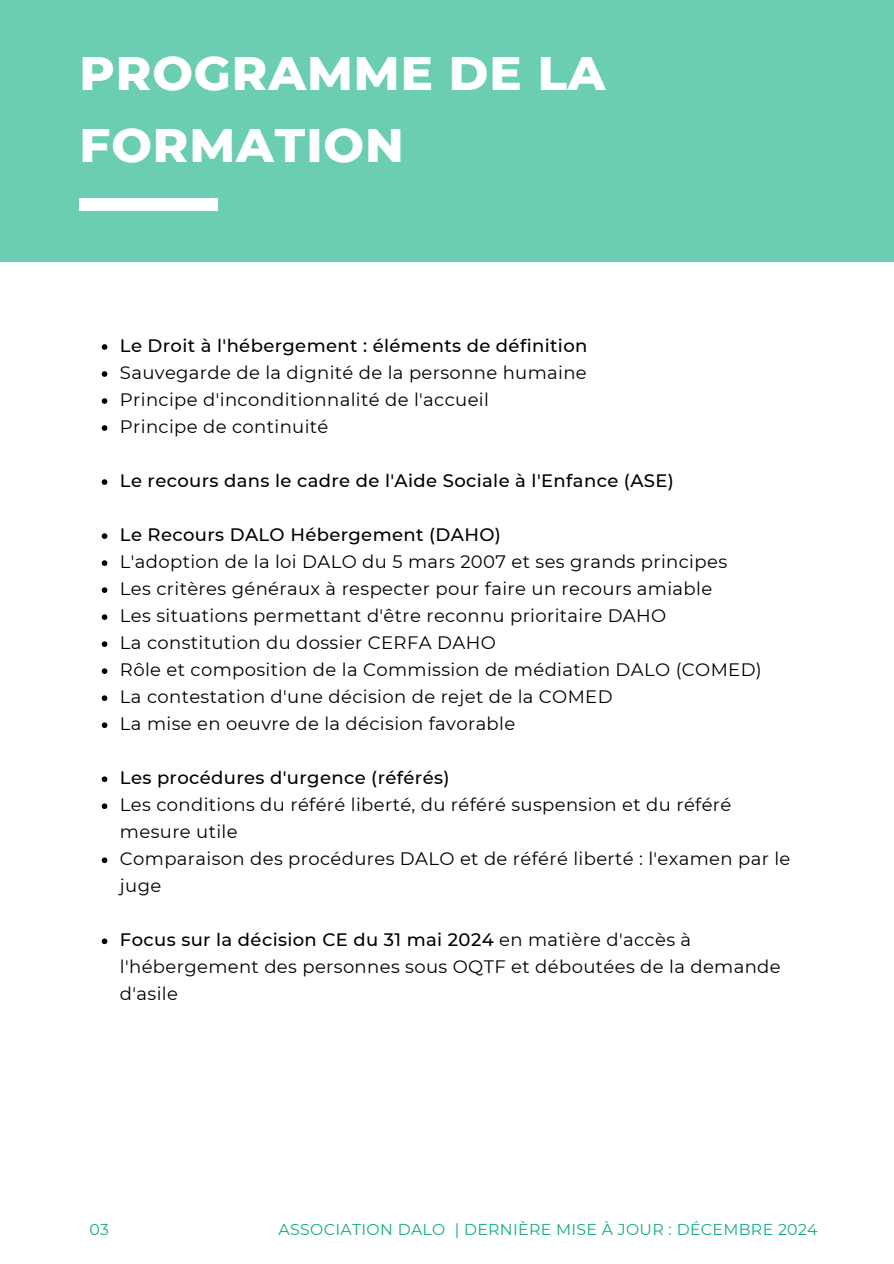
<style>
.page{position:relative;width:894px;height:1264px;background:#fff}
.page>*{position:absolute;margin:0;border:0;box-sizing:border-box;transform-origin:0 0}
.t1{font:800 48px/72px "Montserrat";letter-spacing:.02em;color:#fff}
.t2{font:18px/27px "Montserrat";letter-spacing:.02em;color:#000}
.t3{font:500 18px "Montserrat";letter-spacing:.02em;color:#000}
.t4{font:15.75px "Montserrat";letter-spacing:.02em;color:#13ad87}
.s1{font-weight:500}
</style>
<div class="page">
<div style="left:0;top:0;width:893px;height:261px;background:#6bcdb2"></div>
<div style="left:79px;top:198px;width:139px;height:12px;background:#fff"></div>
<svg style="left:102px;top:344px;width:5px;height:6px"></svg>
<svg style="left:102px;top:371px;width:5px;height:6px"></svg>
<svg style="left:102px;top:398px;width:5px;height:6px"></svg>
<svg style="left:102px;top:425px;width:5px;height:6px"></svg>
<svg style="left:102px;top:479px;width:5px;height:6px"></svg>
<svg style="left:102px;top:533px;width:5px;height:6px"></svg>
<svg style="left:102px;top:560px;width:5px;height:6px"></svg>
<svg style="left:102px;top:587px;width:5px;height:6px"></svg>
<svg style="left:102px;top:614px;width:5px;height:6px"></svg>
<svg style="left:102px;top:641px;width:5px;height:6px"></svg>
<svg style="left:102px;top:668px;width:5px;height:6px"></svg>
<svg style="left:102px;top:695px;width:5px;height:6px"></svg>
<svg style="left:102px;top:722px;width:5px;height:6px"></svg>
<svg style="left:102px;top:776px;width:5px;height:6px"></svg>
<svg style="left:102px;top:803px;width:5px;height:6px"></svg>
<svg style="left:102px;top:857px;width:5px;height:6px"></svg>
<svg style="left:102px;top:938px;width:5px;height:6px"></svg>
<h1 class="t1" style="left:79px;top:37px;width:527px">PROGRAMME DE LA<br>FORMATION</h1>
<p class="t3" style="left:120px;top:334px;width:469px">Le Droit à l'hébergement : éléments de définition</p>
<p class="t2" style="left:120px;top:359px;width:468px">Sauvegarde de la dignité de la personne humaine</p>
<p class="t2" style="left:120px;top:386px;width:370px">Principe d'inconditionnalité de l'accueil</p>
<p class="t2" style="left:120px;top:413px;width:210px">Principe de continuité</p>
<p class="t3" style="left:120px;top:469px;width:555px">Le recours dans le cadre de l'Aide Sociale à l'Enfance (ASE)</p>
<p class="t3" style="left:120px;top:523px;width:382px">Le Recours DALO Hébergement (DAHO)</p>
<p class="t2" style="left:120px;top:548px;width:608px">L'adoption de la loi DALO du 5 mars 2007 et ses grands principes</p>
<p class="t2" style="left:120px;top:575px;width:593px">Les critères généraux à respecter pour faire un recours amiable</p>
<p class="t2" style="left:120px;top:602px;width:547px">Les situations permettant d'être reconnu prioritaire DAHO</p>
<p class="t2" style="left:120px;top:629px;width:377px">La constitution du dossier CERFA DAHO</p>
<p class="t2" style="left:120px;top:656px;width:643px">Rôle et composition de la Commission de médiation DALO (COMED)</p>
<p class="t2" style="left:120px;top:683px;width:494px">La contestation d'une décision de rejet de la COMED</p>
<p class="t2" style="left:120px;top:710px;width:397px">La mise en oeuvre de la décision favorable</p>
<p class="t3" style="left:120px;top:766px;width:331px">Les procédures d'urgence (référés)</p>
<p class="t2" style="left:120px;top:791px;width:612px">Les conditions du référé liberté, du référé suspension et du référé mesure utile</p>
<p class="t2" style="left:120px;top:845px;width:671px">Comparaison des procédures DALO et de référé liberté : l'examen par le juge</p>
<p class="t2" style="left:120px;top:926px;width:662px"><span class="s1">Focus sur la décision CE du 31 mai 2024</span> en matière d'accès à l'hébergement des personnes sous OQTF et déboutées de la demande d'asile</p>
<p class="t4" style="left:89px;top:1219px;width:21px">03</p>
<p class="t4" style="left:278px;top:1219px;width:540px">ASSOCIATION DALO | DERNIÈRE MISE À JOUR : DÉCEMBRE 2024</p>
</div>
